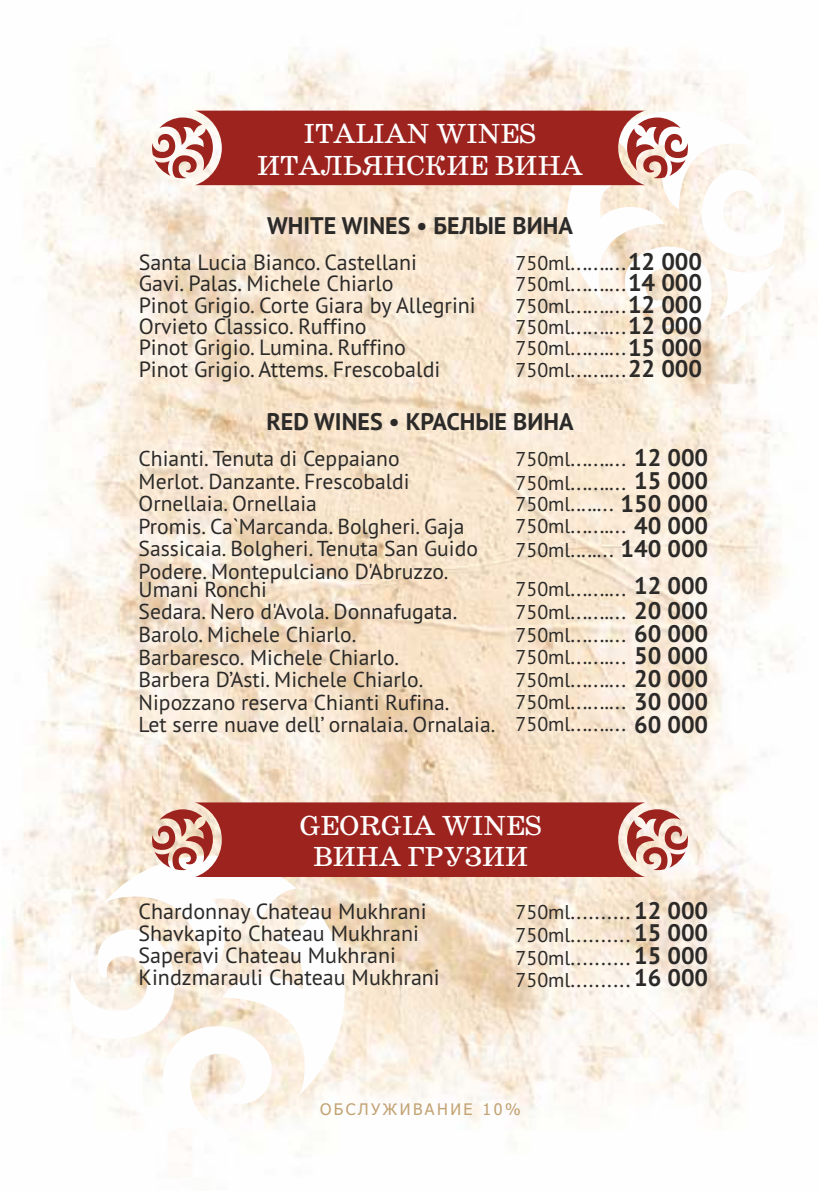
<style>
.page{position:relative;width:840px;height:1191px;background:#fff}
.page>*{position:absolute;margin:0;border:0;box-sizing:border-box;transform-origin:0 0}
.t1{font:28px/31.6px "KZ School";color:#fefefe;text-align:center}
.t2{font:700 24px "PT Sans";color:#2b2a29}
.t3{font:22px/21.4px "PT Sans";color:#2b2a29;text-align:justify}
.t4{font:21.6px/22.6px "PT Sans";color:#2b2a29}
.t5{font:16px "Tahoma";letter-spacing:.155em;color:#c3a374}
.s1{font-size:20px}
.s2{font-weight:700;font-size:24px}
</style>
<div class="page">
<img style="left:2px;top:47px;width:815px;height:1119px">
<svg style="left:566px;top:111px;width:218px;height:218px;fill:#fefaf6"></svg>
<svg style="left:70px;top:855px;width:274px;height:275px"></svg>
<svg style="left:152px;top:111px;width:535px;height:74px"></svg>
<svg style="left:152px;top:802px;width:535px;height:75px;fill:#9d231f"></svg>
<p class="t1" style="left:257px;top:118px;width:327px">ITALIAN WINES<br>ИТАЛЬЯНСКИЕ ВИНА</p>
<p class="t2" style="left:267px;top:215px;width:307px">WHITE WINES • БЕЛЫЕ ВИНА</p>
<p class="t3" style="left:139px;top:253px;width:338px;text-align:left">Santa Lucia Bianco. Castellani<br>Gavi. Palas. Michele Chiarlo<br>Pinot Grigio. Corte Giara by Allegrini<br>Orvieto Classico. Ruffino<br>Pinot Grigio. Lumina. Ruffino<br>Pinot Grigio. Attems. Frescobaldi</p>
<p class="t3" style="left:515px;top:253px;width:188px"><span class="s1">750ml</span>..........<span class="s2">12 000<br></span><span class="s1">750ml</span>..........<span class="s2">14 000<br></span><span class="s1">750ml</span>..........<span class="s2">12 000<br></span><span class="s1">750ml</span>..........<span class="s2">12 000<br></span><span class="s1">750ml</span>..........<span class="s2">15 000<br></span><span class="s1">750ml</span>..........<span class="s2">22 000</span></p>
<p class="t2" style="left:266px;top:411px;width:308px">RED WINES • КРАСНЫЕ ВИНА</p>
<p class="t4" style="left:138px;top:449px;width:340px">Chianti. Tenuta di Ceppaiano<br>Merlot. Danzante. Frescobaldi<br>Ornellaia. Ornellaia<br>Promis. Ca`Marcanda. Bolgheri. Gaja<br>Sassicaia. Bolgheri. Tenuta San Guido<br>Podere. Montepulciano D'Abruzzo.</p>
<p class="t4" style="left:138px;top:579px;width:358px">Umani Ronchi<br>Sedara. Nero d'Avola. Donnafugata.<br>Barolo. Michele Chiarlo.<br>Barbaresco. Michele Chiarlo.<br>Barbera D’Asti. Michele Chiarlo.<br>Nipozzano reserva Chianti Rufina.<br>Let serre nuave dell’ ornalaia. Ornalaia.</p>
<p class="t3" style="left:515px;top:448px;width:194px;line-height:22.8px"><span class="s1">750ml</span>.......... <span class="s2">12 000<br></span><span class="s1">750ml</span>.......... <span class="s2">15 000<br></span><span class="s1">750ml</span>........ <span class="s2">150 000<br></span><span class="s1">750ml</span>.......... <span class="s2">40 000<br></span><span class="s1">750ml</span>........ <span class="s2">140 000</span></p>
<p class="t3" style="left:515px;top:578px;width:194px;line-height:22.6px"><span class="s1">750ml</span>.......... <span class="s2">12 000<br></span><span class="s1">750ml</span>.......... <span class="s2">20 000<br></span><span class="s1">750ml</span>.......... <span class="s2">60 000<br></span><span class="s1">750ml</span>.......... <span class="s2">50 000<br></span><span class="s1">750ml</span>.......... <span class="s2">20 000<br></span><span class="s1">750ml</span>.......... <span class="s2">30 000<br></span><span class="s1">750ml</span>.......... <span class="s2">60 000</span></p>
<p class="t1" style="left:299px;top:809px;width:243px">GEORGIA WINES<br>ВИНА ГРУЗИИ</p>
<p class="t3" style="left:515px;top:901px;width:194px;line-height:22.8px"><span class="s1">750ml</span>..........<span class="s2">12 000<br></span><span class="s1">750ml</span>..........<span class="s2">15 000<br></span><span class="s1">750ml</span>..........<span class="s2">15 000<br></span><span class="s1">750ml</span>..........<span class="s2">16 000</span></p>
<p class="t3" style="left:138px;top:902px;width:302px;line-height:22px;text-align:left">Chardonnay Chateau Mukhrani<br>Shavkapito Chateau Mukhrani<br>Saperavi Chateau Mukhrani<br>Kindzmarauli Chateau Mukhrani</p>
<p class="t5" style="left:320px;top:1102px;width:202px">ОБСЛУЖИВАНИЕ 10%</p>
</div>
